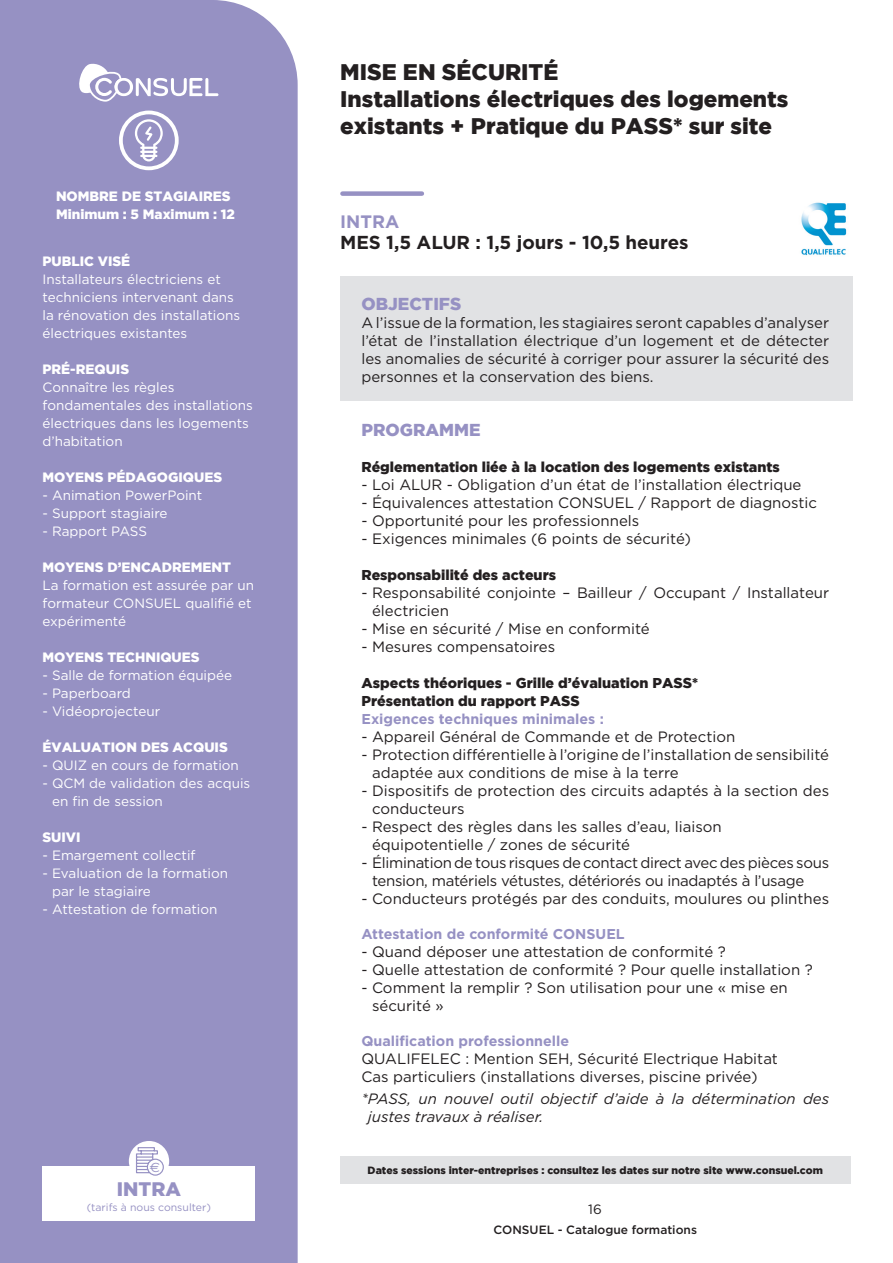
<style>
.page{position:relative;width:893px;height:1263px;background:#fff}
.page>*{position:absolute;margin:0;border:0;box-sizing:border-box;transform-origin:0 0}
.t1{font:900 22.5px/27px "Gotham";color:#231f20}
.t2{font:900 19.5px "Gotham";color:#9691c3}
.t3{font:700 18.75px "Gotham";letter-spacing:-.005em;color:#231f20}
.t4{font:700 18px "Gotham";color:#9691c3}
.t5{font:900 17.25px "Gotham";color:#9691c3}
.t6{font:15px/18px "Gotham";color:#231f20}
.t7{font:15px/18px "Gotham";letter-spacing:-.02em;color:#231f20}
.t8{font:italic 15px/18px "Gotham";color:#231f20}
.t9{font:900 14.25px/17.2px "Gotham";color:#231f20}
.t10{font:700 14.25px "Gotham";color:#9691c3}
.t11{font:13.5px/18px "Gotham";color:#fff}
.t12{font:900 13.5px/18px "Gotham";color:#fff}
.t13{font:13.5px "Gotham";color:#231f20}
.t14{font:13.5px "Euro Sans";color:#9691c3}
.t15{font:500 12px "Gotham";color:#231f20}
.t16{font:900 10.5px "Gotham";color:#231f20}
.t17{font:10.5px "Gotham";color:#9691c3}
</style>
<div class="page">
<div style="left:0;top:0;width:298px;height:1263px;background:#9691c3"></div>
<div style="left:340px;top:276px;width:513px;height:125px;background:#e1e2e4"></div>
<div style="left:342px;top:191px;width:80px;height:5px;background:#9691c3"></div>
<svg style="left:75px;top:63px;width:143px;height:40px"></svg>
<div style="left:119px;top:111px;width:60px;height:59px;border:4px solid #fff;border-radius:50%"></div>
<svg style="left:135px;top:119px;width:28px;height:42px"></svg>
<div style="left:340px;top:1157px;width:510px;height:27px;background:#e1e2e4"></div>
<img style="left:801px;top:202px;width:46px;height:54px">
<div style="left:43px;top:1166px;width:212px;height:54px;background:#fff"></div>
<div style="left:129px;top:1141px;width:40px;height:40px;background:#fff;border-radius:50%"></div>
<svg style="left:135px;top:1146px;width:29px;height:30px"></svg>
<hr style="left:0;top:0;width:202px;height:1px;background:#9691c3">
<p class="t12" style="left:56px;top:187px;width:180px">NOMBRE DE STAGIAIRES<br>Minimum : 5 Maximum : 12</p>
<p class="t12" style="left:43px;top:252px;width:89px">PUBLIC VISÉ</p>
<p class="t11" style="left:43px;top:270px;width:199px">Installateurs électriciens et techniciens intervenant dans la rénovation des installations électriques existantes</p>
<p class="t12" style="left:43px;top:360px;width:88px">PRÉ-REQUIS</p>
<p class="t11" style="left:43px;top:378px;width:212px">Connaître les règles fondamentales des installations électriques dans les logements d’habitation</p>
<p class="t12" style="left:43px;top:468px;width:181px">MOYENS PÉDAGOGIQUES</p>
<p class="t11" style="left:43px;top:486px;width:161px">- Animation PowerPoint</p>
<p class="t11" style="left:43px;top:504px;width:127px">- Support stagiaire</p>
<p class="t11" style="left:43px;top:522px;width:106px">- Rapport PASS</p>
<p class="t12" style="left:43px;top:558px;width:190px">MOYENS D’ENCADREMENT</p>
<p class="t11" style="left:43px;top:576px;width:213px">La formation est assurée par un formateur CONSUEL qualifié et expérimenté</p>
<p class="t12" style="left:43px;top:648px;width:159px">MOYENS TECHNIQUES</p>
<p class="t11" style="left:43px;top:666px;width:191px">- Salle de formation équipée</p>
<p class="t11" style="left:43px;top:684px;width:90px">- Paperboard</p>
<p class="t11" style="left:43px;top:702px;width:119px">- Vidéoprojecteur</p>
<p class="t12" style="left:43px;top:738px;width:187px">ÉVALUATION DES ACQUIS</p>
<p class="t11" style="left:43px;top:756px;width:198px">- QUIZ en cours de formation</p>
<p class="t11" style="left:52px;top:774px;width:200px;text-indent:-10px">- QCM de validation des acquis en fin de session</p>
<p class="t12" style="left:43px;top:828px;width:40px">SUIVI</p>
<p class="t11" style="left:43px;top:846px;width:155px">- Emargement collectif</p>
<p class="t11" style="left:52px;top:864px;width:178px;text-indent:-10px">- Evaluation de la formation par le stagiaire</p>
<p class="t11" style="left:43px;top:900px;width:177px">- Attestation de formation</p>
<h1 class="t1" style="left:340px;top:58px;width:450px">MISE EN SÉCURITÉ<br>Installations électriques des logements existants + Pratique du PASS* sur site</h1>
<p class="t4" style="left:340px;top:209px;width:61px">INTRA</p>
<p class="t3" style="left:340px;top:230px;width:350px">MES 1,5 ALUR : 1,5 jours - 10,5 heures</p>
<p class="t5" style="left:361px;top:294px;width:101px">OBJECTIFS</p>
<p class="t6" style="left:361px;top:314px;width:469px;text-align:justify">A l’issue de la formation, les stagiaires seront capables d’analyser l’état de l’installation électrique d’un logement et de détecter les anomalies de sécurité à corriger pour assurer la sécurité des personnes et la conservation des biens.</p>
<p class="t5" style="left:361px;top:420px;width:121px">PROGRAMME</p>
<p class="t9" style="left:361px;top:458px;width:420px">Réglementation liée à la location des logements existants</p>
<p class="t6" style="left:361px;top:476px;width:441px">- Loi ALUR - Obligation d’un état de l’installation électrique</p>
<p class="t6" style="left:361px;top:494px;width:457px">- Équivalences attestation CONSUEL / Rapport de diagnostic</p>
<p class="t6" style="left:361px;top:512px;width:279px">- Opportunité pour les professionnels</p>
<p class="t6" style="left:361px;top:530px;width:331px">- Exigences minimales (6 points de sécurité)</p>
<p class="t9" style="left:361px;top:566px;width:196px">Responsabilité des acteurs</p>
<p class="t6" style="left:372px;top:584px;width:459px;text-indent:-11px">- Responsabilité conjointe – Bailleur / Occupant / Installateur électricien</p>
<p class="t6" style="left:361px;top:620px;width:290px">- Mise en sécurité / Mise en conformité</p>
<p class="t6" style="left:361px;top:638px;width:195px">- Mesures compensatoires</p>
<p class="t9" style="left:361px;top:674px;width:338px">Aspects théoriques - Grille d’évaluation PASS*<br>Présentation du rapport PASS</p>
<p class="t10" style="left:361px;top:709px;width:244px">Exigences techniques minimales :</p>
<p class="t6" style="left:361px;top:727px;width:375px">- Appareil Général de Commande et de Protection</p>
<p class="t6" style="left:372px;top:745px;width:459px;text-indent:-11px">- Protection différentielle à l’origine de l’installation de sensibilité adaptée aux conditions de mise à la terre</p>
<p class="t6" style="left:372px;top:781px;width:459px;text-indent:-11px">- Dispositifs de protection des circuits adaptés à la section des conducteurs</p>
<p class="t6" style="left:372px;top:817px;width:351px;text-indent:-11px">- Respect des règles dans les salles d’eau, liaison équipotentielle / zones de sécurité</p>
<p class="t7" style="left:372px;top:853px;width:459px;text-indent:-11px">- Élimination de tous risques de contact direct avec des pièces sous tension, matériels vétustes, détériorés ou inadaptés à l’usage</p>
<p class="t6" style="left:361px;top:889px;width:469px">- Conducteurs protégés par des conduits, moulures ou plinthes</p>
<p class="t10" style="left:361px;top:924px;width:265px">Attestation de conformité CONSUEL</p>
<p class="t6" style="left:361px;top:942px;width:366px">- Quand déposer une attestation de conformité ?</p>
<p class="t6" style="left:361px;top:960px;width:453px">- Quelle attestation de conformité ? Pour quelle installation ?</p>
<p class="t6" style="left:372px;top:978px;width:417px;text-indent:-11px">- Comment la remplir ? Son utilisation pour une « mise en sécurité »</p>
<p class="t10" style="left:361px;top:1031px;width:209px">Qualification professionnelle</p>
<p class="t6" style="left:361px;top:1049px;width:418px">QUALIFELEC : Mention SEH, Sécurité Electrique Habitat<br>Cas particuliers (installations diverses, piscine privée)</p>
<p class="t8" style="left:368px;top:1090px;width:463px;text-indent:-6px">*PASS, un nouvel outil objectif d’aide à la détermination des justes travaux à réaliser.</p>
<p class="t14" style="left:150px;top:1159px;width:12px">e</p>
<p class="t16" style="left:368px;top:1164px;width:457px">Dates sessions inter-entreprises : consultez les dates sur notre site www.consuel.com</p>
<h2 class="t2" style="left:117px;top:1178px;width:66px">INTRA</h2>
<p class="t17" style="left:87px;top:1201px;width:126px">(tarifs à nous consulter)</p>
<p class="t13" style="left:588px;top:1201px;width:15px">16</p>
<p class="t15" style="left:494px;top:1222px;width:205px">CONSUEL - Catalogue formations</p>
</div>
